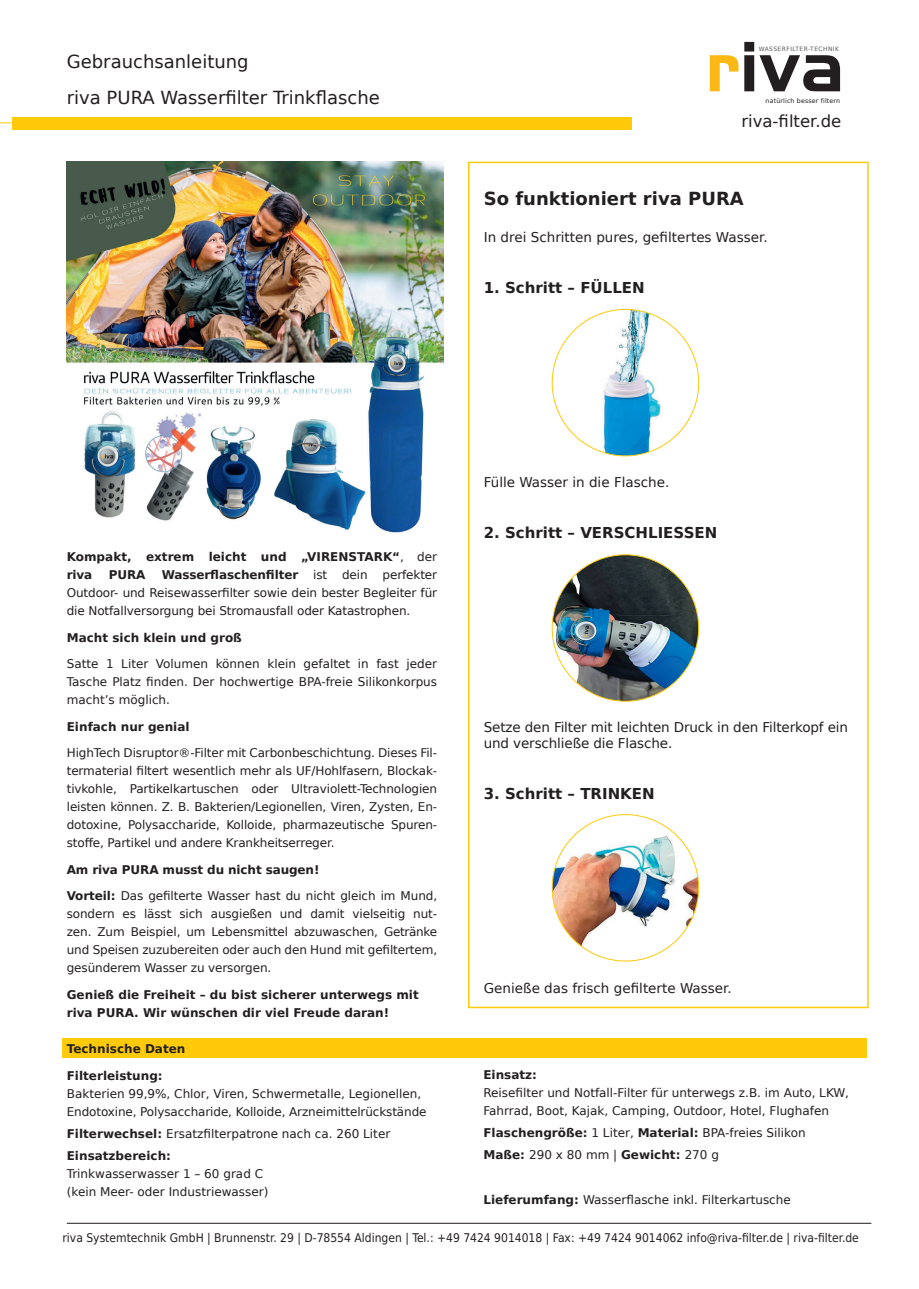
<style>
.page{position:relative;width:919px;height:1289px;background:#fff}
.page>*{position:absolute;margin:0;border:0;box-sizing:border-box;transform-origin:0 0}
.t1{font:18px/36px "DejaVu Sans";color:#231f20}
.t2{font:700 18px "DejaVu Sans";color:#231f20}
.t3{font:16.5px "DejaVu Sans";color:#231f20}
.t4{font:700 15px "DejaVu Sans";color:#231f20}
.t5{font:13.5px/16.2px "DejaVu Sans";color:#231f20}
.t6{font:12px/18px "DejaVu Sans";color:#231f20}
.t7{font:700 12px/18px "DejaVu Sans";color:#231f20}
.t8{font:12px "DejaVu Sans Condensed";color:#231f20}
.t9{font:6.3px "DejaVu Sans";letter-spacing:.025em;color:#231f20}
.t10{font:5.85px "DejaVu Sans";letter-spacing:.085em;color:#57585a}
.s1{font-weight:400}
.s2{font-weight:700}
</style>
<div class="page">
<div style="left:63px;top:1038px;width:804px;height:20px;background:#feca0a"></div>
<div style="left:13px;top:118px;width:618px;height:12px;background:#feca0a"></div>
<svg style="left:709px;top:55px;width:29px;height:36px"></svg>
<svg style="left:744px;top:42px;width:96px;height:49px"></svg>
<hr style="left:0;top:122px;width:593px;height:1px;background:#feca0a">
<hr style="left:67px;top:1222px;width:804px;height:1px;background:#231f20">
<div style="left:468px;top:162px;width:400px;height:846px;border:2px solid #feca0a"></div>
<img style="left:552px;top:309px;width:146px;height:147px;border-radius:73px">
<img style="left:552px;top:555px;width:146px;height:146px;border-radius:73px">
<img style="left:552px;top:814px;width:146px;height:147px;border-radius:73px">
<img style="left:67px;top:162px;width:376px;height:371px">
<h1 class="t1" style="left:67px;top:43px;width:314px">Gebrauchsanleitung<br>riva PURA Wasserfilter Trinkflasche</h1>
<p class="t10" style="left:758px;top:44px;width:82px">WASSERFILTER-TECHNIK</p>
<p class="t9" style="left:765px;top:95px;width:76px">natürlich besser filtern</p>
<h2 class="t3" style="left:741px;top:108px;width:101px">riva-filter.de</h2>
<h1 class="t2" style="left:483px;top:191px;width:261px">So funktioniert riva PURA</h1>
<p class="t5" style="left:483px;top:229px;width:285px">In drei Schritten pures, gefiltertes Wasser.</p>
<p class="t4" style="left:483px;top:281px;width:162px">1. Schritt – FÜLLEN</p>
<p class="t7" style="left:67px;top:548px;width:372px">Kompakt, extrem leicht und „VIRENSTARK“<span class="s1">, der </span>riva</p>
<p class="t6" style="left:67px;top:565px;width:372px;text-align:justify;text-indent:95px"><span class="s2">Wasserflaschenfilter</span> ist dein perfekter Outdoor- und Reisewasserfilter sowie dein bester Begleiter für die Notfallversorgung bei Stromausfall oder Katastrophen.</p>
<p class="t7" style="left:67px;top:629px;width:177px">Macht sich klein und groß</p>
<p class="t6" style="left:67px;top:654px;width:372px;text-align:justify">Satte 1 Liter Volumen können klein gefaltet in fast jeder Tasche Platz finden. Der hochwertige BPA-freie Silikonkorpus macht’s möglich.</p>
<p class="t7" style="left:67px;top:718px;width:124px">Einfach nur genial</p>
<p class="t6" style="left:67px;top:743px;width:372px;text-align:justify">HighTech Disruptor®-Filter mit Carbonbeschichtung. Dieses Fil&shy;termaterial filtert wesentlich mehr als UF/Hohlfasern, Blockak&shy;tivkohle, Partikelkartuschen oder Ultraviolett-Technologien leisten können. Z. B. Bakterien/Legionellen, Viren, Zysten, En&shy;dotoxine, Polysaccharide, Kolloide, pharmazeutische Spuren&shy;stoffe, Partikel und andere Krankheitserreger.</p>
<p class="t7" style="left:67px;top:861px;width:254px">Am riva PURA musst du nicht saugen!</p>
<p class="t6" style="left:67px;top:886px;width:372px;text-align:justify"><span class="s2">Vorteil:</span> Das gefilterte Wasser hast du nicht gleich im Mund, sondern es lässt sich ausgießen und damit vielseitig nut&shy;zen. Zum Beispiel, um Lebensmittel abzuwaschen, Getränke und Speisen zuzubereiten oder auch den Hund mit gefiltertem, gesünderem Wasser zu versorgen.</p>
<p class="t7" style="left:67px;top:986px;width:353px">Genieß die Freiheit – du bist sicherer unterwegs mit riva PURA. Wir wünschen dir viel Freude daran!</p>
<p class="t7" style="left:109px;top:565px;width:38px">PURA</p>
<p class="t7" style="left:67px;top:1040px;width:120px">Technische Daten</p>
<p class="t7" style="left:67px;top:1067px;width:97px">Filterleistung:</p>
<p class="t6" style="left:67px;top:1083px;width:361px">Bakterien 99,9%, Chlor, Viren, Schwermetalle, Legionellen,<br>Endotoxine, Polysaccharide, Kolloide, Arzneimittelrückstände</p>
<p class="t6" style="left:67px;top:1122px;width:325px;line-height:22.2px"><span class="s2">Filterwechsel:</span> Ersatzfilterpatrone nach ca. 260 Liter<br><span class="s2">Einsatzbereich:</span></p>
<p class="t6" style="left:67px;top:1164px;width:203px">Trinkwasserwasser 1 – 60 grad C (kein Meer- oder Industriewasser)</p>
<p class="t5" style="left:483px;top:473px;width:187px">Fülle Wasser in die Flasche.</p>
<p class="t4" style="left:483px;top:526px;width:235px">2. Schritt – VERSCHLIESSEN</p>
<p class="t5" style="left:483px;top:718px;width:366px">Setze den Filter mit leichten Druck in den Filterkopf ein und verschließe die Flasche.</p>
<p class="t4" style="left:483px;top:787px;width:172px">3. Schritt – TRINKEN</p>
<p class="t5" style="left:483px;top:979px;width:249px">Genieße das frisch gefilterte Wasser.</p>
<p class="t7" style="left:483px;top:1066px;width:55px">Einsatz:</p>
<p class="t6" style="left:483px;top:1082px;width:367px">Reisefilter und Notfall-Filter für unterwegs z.B. im Auto, LKW,<br>Fahrrad, Boot, Kajak, Camping, Outdoor, Hotel, Flughafen</p>
<p class="t6" style="left:483px;top:1121px;width:324px;line-height:22.2px"><span class="s2">Flaschengröße:</span> 1 Liter, <span class="s2">Material:</span> BPA-freies Silikon<br><span class="s2">Maße:</span> 290 x 80 mm | <span class="s2">Gewicht:</span> 270 g</p>
<p class="t6" style="left:483px;top:1189px;width:309px"><span class="s2">Lieferumfang:</span> Wasserflasche inkl. Filterkartusche</p>
<p class="t8" style="left:63px;top:1227px;width:797px">riva Systemtechnik GmbH | Brunnenstr. 29 | D-78554 Aldingen | Tel.: +49 7424 9014018 | Fax: +49 7424 9014062 info@riva-filter.de | riva-filter.de</p>
</div>
